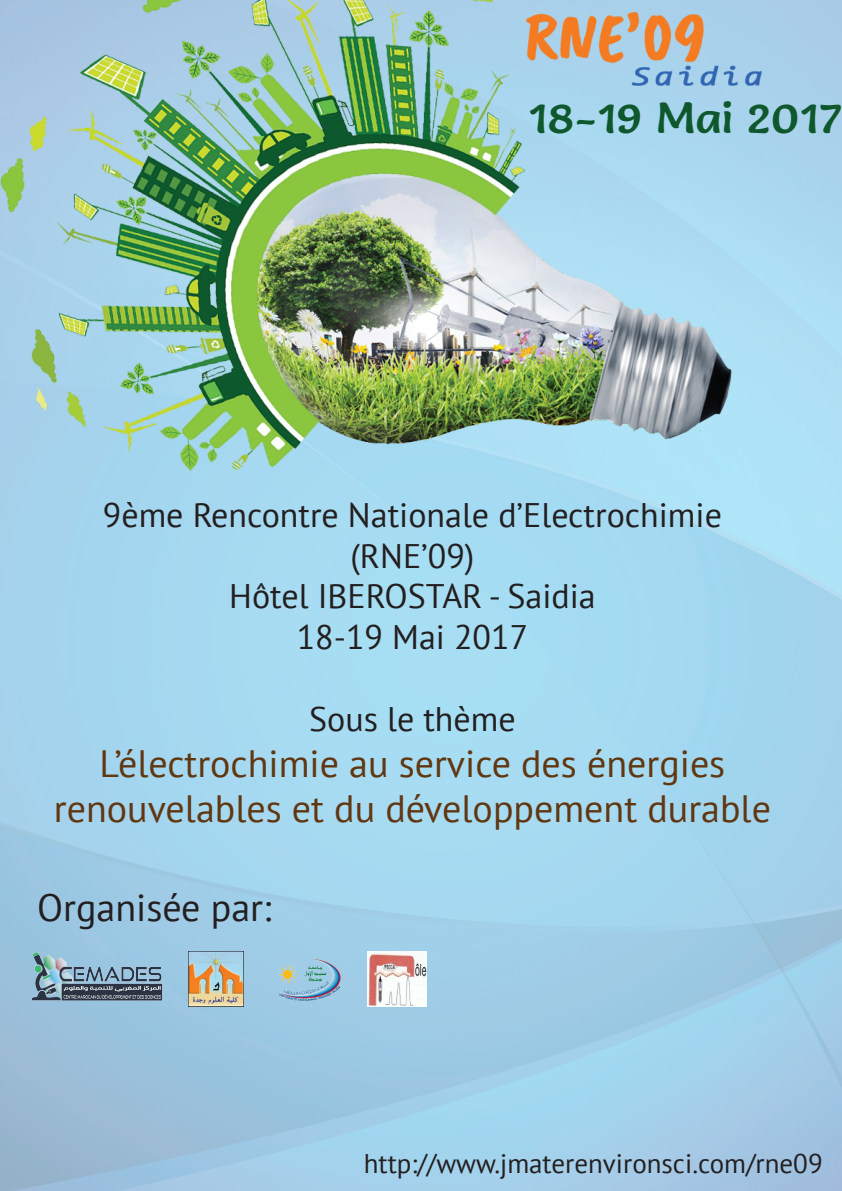
<style>
.page{position:relative;width:842px;height:1191px;background:#fff}
.page>*{position:absolute;margin:0;border:0;box-sizing:border-box;transform-origin:0 0}
.t1{font:43.1px "Salsa";color:#0f582d;scale:1.09 1}
.t2{font:38px/45.6px "PT Sans";color:#603711;text-align:center}
.t3{font:38px "PT Sans";color:#231f20}
.t4{font:34px/40.8px "PT Sans";color:#231f20;text-align:center}
.t5{font:27px "PT Sans";color:#231f20}
</style>
<div class="page">
<img style="left:0;top:0;width:842px;height:1191px">
<img style="left:22px;top:945px;width:152px;height:61px">
<img style="left:189px;top:951px;width:55px;height:55px">
<img style="left:268px;top:950px;width:80px;height:58px">
<img style="left:368px;top:951px;width:59px;height:55px">
<img style="left:252px;top:165px;width:479px;height:320px">
<img style="left:0;top:0;width:525px;height:471px">
<img style="left:527px;top:13px;width:235px;height:73px">
<p class="t1" style="left:528px;top:91px;width:289px">18-19 Mai 2017</p>
<p class="t4" style="left:103px;top:494px;width:621px">9ème Rencontre Nationale d’Electrochimie (RNE’09)<br>Hôtel IBEROSTAR - Saidia<br>18-19 Mai 2017</p>
<p class="t4" style="left:309px;top:698px;width:208px">Sous le thème</p>
<p class="t2" style="left:54px;top:739px;width:719px">L’électrochimie au service des énergies renouvelables et du développement durable</p>
<p class="t3" style="left:37px;top:883px;width:236px">Organisée par:</p>
<p class="t5" style="left:364px;top:1146px;width:460px">http://www.jmaterenvironsci.com/rne09</p>
</div>
